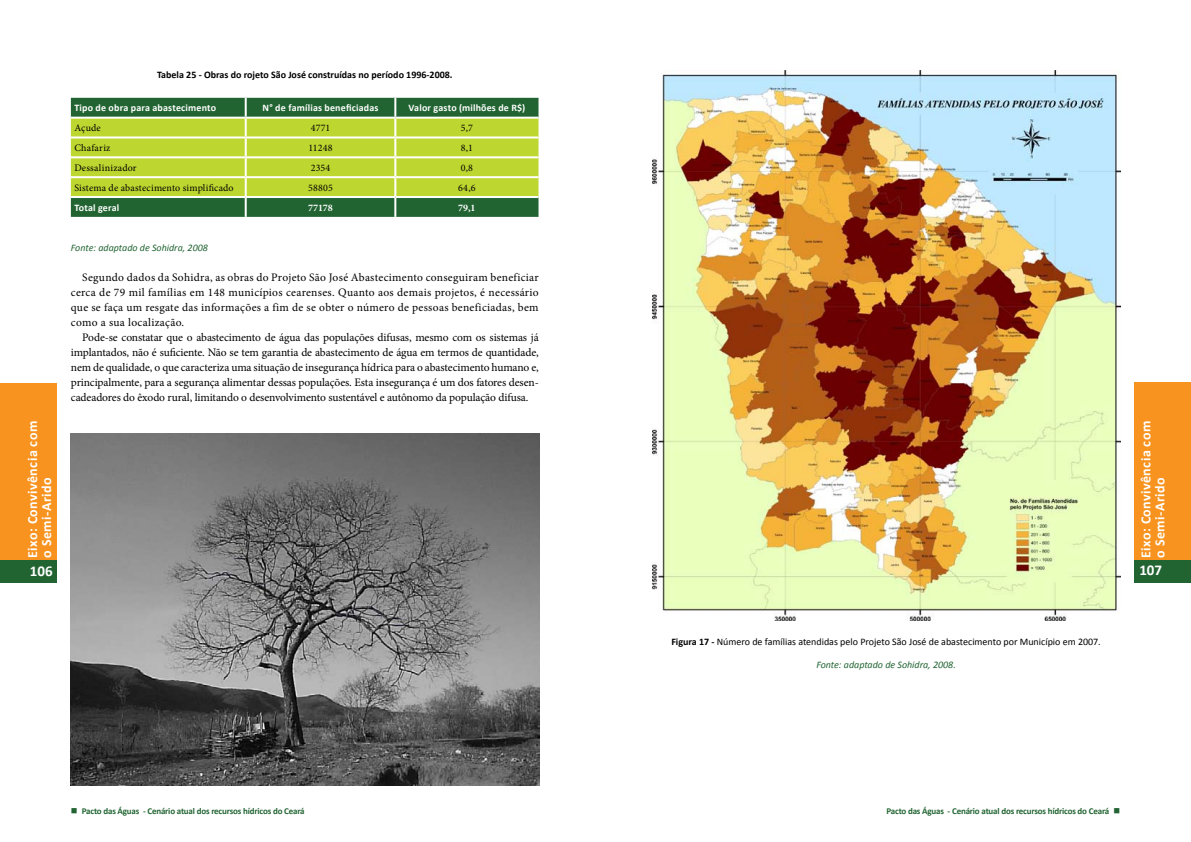
<style>
.page{position:relative;width:1191px;height:842px;background:#fff}
.page>*{position:absolute;margin:0;border:0;box-sizing:border-box;transform-origin:0 0}
.t1{font:700 15px "Calibri";color:#fff}
.t2{font:700 14px/14px "Calibri";letter-spacing:.03em;color:#fff}
.t3{font:11.5px/15px "Minion Pro";color:#000;text-align:justify}
.t4{font:10px "Minion Pro";letter-spacing:.015em;color:#000}
.t5{font:10px "Calibri";color:#000}
.t6{font:700 10px "Calibri";letter-spacing:.015em;color:#fff}
.t7{font:700 10px "Calibri";color:#000}
.t8{font:italic 10px "Calibri";color:#216432}
.t9{font:700 10px "Minion Pro";color:#fff}
.t10{font:700 9px "Calibri";letter-spacing:-.02em;color:#216432}
.s1{font-weight:700}
</style>
<div class="page">
<div style="left:0;top:383px;width:57px;height:200px;background:#f7931e"></div>
<div style="left:0;top:561px;width:57px;height:22px;background:#216432"></div>
<div style="left:1134px;top:382px;width:57px;height:200px;background:#f7931e"></div>
<div style="left:1134px;top:561px;width:57px;height:22px;background:#216432"></div>
<svg style="left:71px;top:98px;width:467px;height:119px;background:#92b643"></svg>
<img style="left:652px;top:71px;width:468px;height:549px">
<img style="left:71px;top:434px;width:468px;height:351px">
<p class="t2" style="left:25px;top:558px;width:138px;rotate:-90deg">Eixo: Convivência com o Semi-Arido</p>
<h1 class="t1" style="left:30px;top:561px;width:24px">106</h1>
<p class="t7" style="left:157px;top:69px;width:297px">Tabela 25 - Obras do rojeto São José construídas no período 1996-2008.</p>
<p class="t6" style="left:74px;top:101px;width:143px">Tipo de obra para abastecimento</p>
<p class="t6" style="left:262px;top:101px;width:117px">N° de famílias beneficiadas</p>
<p class="t6" style="left:408px;top:101px;width:118px">Valor gasto (milhões de R$)</p>
<p class="t4" style="left:74px;top:121px;width:28px">Açude</p>
<p class="t4" style="left:311px;top:121px;width:21px">4771</p>
<p class="t4" style="left:461px;top:121px;width:13px">5,7</p>
<p class="t4" style="left:74px;top:141px;width:38px">Chafariz</p>
<p class="t4" style="left:308px;top:141px;width:26px">11248</p>
<p class="t4" style="left:461px;top:141px;width:14px">8,1</p>
<p class="t4" style="left:74px;top:161px;width:64px">Dessalinizador</p>
<p class="t4" style="left:311px;top:161px;width:21px">2354</p>
<p class="t4" style="left:461px;top:161px;width:14px">0,8</p>
<p class="t4" style="left:74px;top:181px;width:161px">Sistema de abastecimento simplificado</p>
<p class="t4" style="left:308px;top:181px;width:26px">58805</p>
<p class="t4" style="left:458px;top:181px;width:19px">64,6</p>
<p class="t6" style="left:74px;top:202px;width:47px">Total geral</p>
<p class="t9" style="left:308px;top:201px;width:26px">77178</p>
<p class="t9" style="left:458px;top:201px;width:19px">79,1</p>
<p class="t8" style="left:71px;top:241px;width:138px">Fonte: adaptado de Sohidra, 2008</p>
<p class="t3" style="left:71px;top:270px;width:469px;text-indent:11px">Segundo dados da Sohidra, as obras do Projeto São José Abastecimento conseguiram beneficiar cerca de 79 mil famílias em 148 municípios cearenses. Quanto aos demais projetos, é necessário que se faça um resgate das informações a fim de se obter o número de pessoas beneficiadas, bem como a sua localização.</p>
<p class="t3" style="left:71px;top:330px;width:469px;text-indent:11px">Pode-se constatar que o abastecimento de água das populações difusas, mesmo com os sistemas já implantados, não é suficiente. Não se tem garantia de abastecimento de água em termos de quantidade, nem de qualidade, o que caracteriza uma situação de insegurança hídrica para o abastecimento humano e, principalmente, para a segurança alimentar dessas populações. Esta insegurança é um dos fatores desen&shy;cadeadores do êxodo rural, limitando o desenvolvimento sustentável e autônomo da população difusa.</p>
<p class="t10" style="left:71px;top:805px;width:235px">■ Pacto das Águas - Cenário atual dos recursos hídricos do Ceará</p>
<p class="t5" style="left:671px;top:636px;width:431px"><span class="s1">Figura 17 -</span> Número de famílias atendidas pelo Projeto São José de abastecimento por Município em 2007.</p>
<p class="t8" style="left:816px;top:658px;width:141px">Fonte: adaptado de Sohidra, 2008.</p>
<p class="t2" style="left:1138px;top:558px;width:138px;rotate:-90deg">Eixo: Convivência com o Semi-Arido</p>
<h1 class="t1" style="left:1139px;top:560px;width:24px">107</h1>
<p class="t10" style="left:886px;top:805px;width:235px">Pacto das Águas - Cenário atual dos recursos hídricos do Ceará ■</p>
</div>
